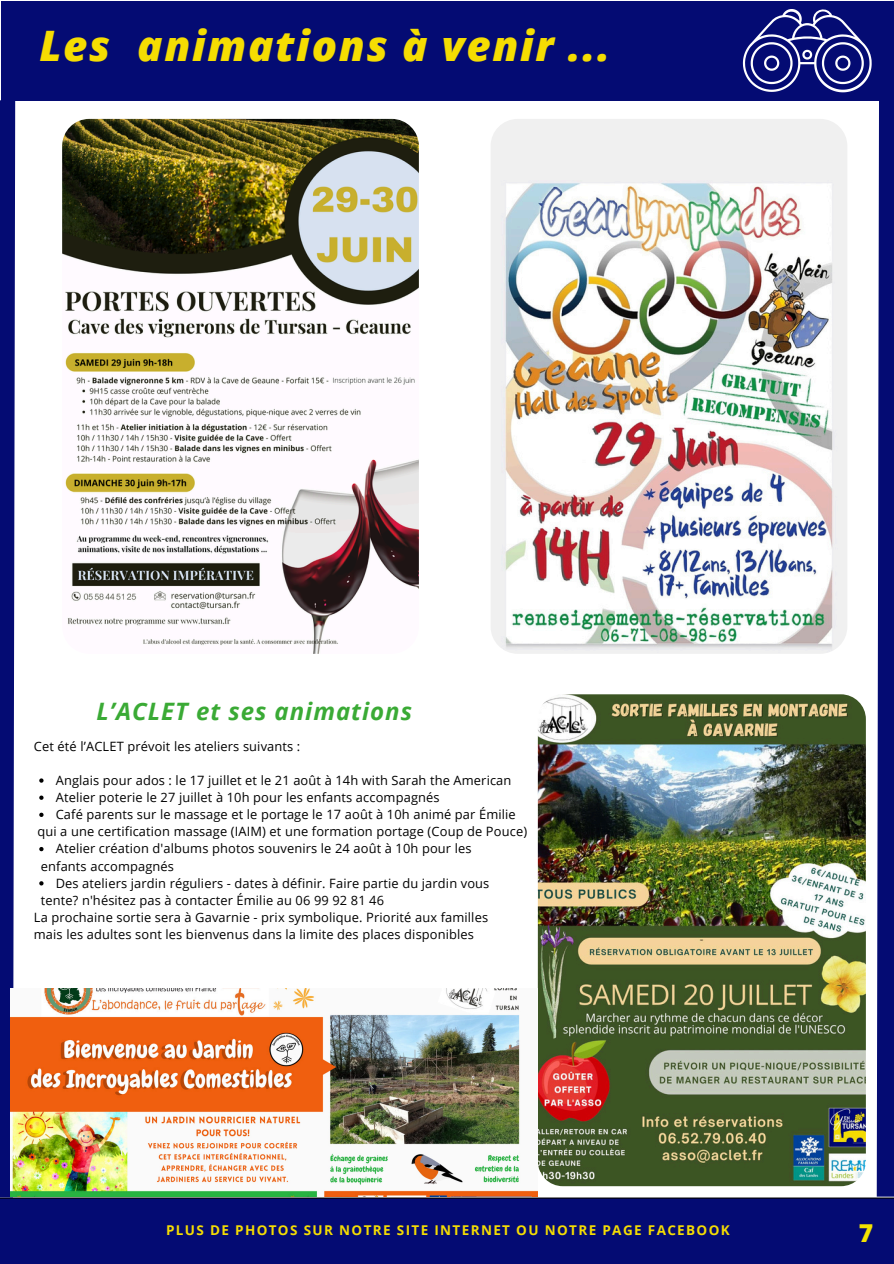
<style>
.page{position:relative;width:894px;height:1264px;background:#fff}
.page>*{position:absolute;margin:0;border:0;box-sizing:border-box;transform-origin:0 0}
.t1{font:italic 800 42px "Open Sans";letter-spacing:.04em;color:#f5dd02}
.t2{font:800 24.6px "Open Sans";color:#f4e301}
.t3{font:italic 700 24px "Open Sans";letter-spacing:.04em;color:#3aaa35}
.t4{font:700 13.5px "Open Sans";letter-spacing:.1em;color:#f5dd02}
.t5{font:12.9px "Open Sans";letter-spacing:.01em;color:#000}
</style>
<div class="page">
<div style="left:1px;top:1px;width:892px;height:99px;background:#040b73"></div>
<div style="left:0;top:1198px;width:893px;height:65px;background:#040b73"></div>
<hr style="left:0;top:1197px;width:893px;height:1px;background:#000">
<svg style="left:0;top:100px;width:29px;height:1099px"></svg>
<svg style="left:742px;top:9px;width:151px;height:1190px"></svg>
<img style="left:62px;top:119px;width:357px;height:535px;border-radius:27px">
<img style="left:490px;top:119px;width:357px;height:535px;border-radius:27px">
<svg style="left:39px;top:778px;width:5px;height:4px"></svg>
<svg style="left:39px;top:795px;width:5px;height:4px"></svg>
<svg style="left:39px;top:812px;width:5px;height:5px"></svg>
<svg style="left:39px;top:847px;width:5px;height:4px"></svg>
<svg style="left:39px;top:881px;width:5px;height:4px"></svg>
<img style="left:537px;top:694px;width:328px;height:492px;border-radius:25px">
<img style="left:10px;top:988px;width:527px;height:208px">
<p class="t1" style="left:39px;top:16px;width:572px">Les animations à venir ...</p>
<h2 class="t3" style="left:97px;top:694px;width:317px">L’ACLET et ses animations</h2>
<p class="t5" style="left:34px;top:736px;width:268px">Cet été l’ACLET prévoit les ateliers suivants :</p>
<p class="t5" style="left:56px;top:771px;width:457px">Anglais pour ados : le 17 juillet et le 21 août à 14h with Sarah the American</p>
<p class="t5" style="left:56px;top:788px;width:385px">Atelier poterie le 27 juillet à 10h pour les enfants accompagnés</p>
<p class="t5" style="left:56px;top:805px;width:461px">Café parents sur le massage et le portage le 17 août à 10h animé par Émilie</p>
<p class="t5" style="left:37px;top:822px;width:491px">qui a une certification massage (IAIM) et une formation portage (Coup de Pouce)</p>
<p class="t5" style="left:56px;top:839px;width:417px">Atelier création d'albums photos souvenirs le 24 août à 10h pour les</p>
<p class="t5" style="left:41px;top:856px;width:135px">enfants accompagnés</p>
<p class="t5" style="left:56px;top:873px;width:435px">Des ateliers jardin réguliers - dates à définir. Faire partie du jardin vous</p>
<p class="t5" style="left:41px;top:891px;width:345px">tente? n'hésitez pas à contacter Émilie au 06 99 92 81 46</p>
<p class="t5" style="left:34px;top:908px;width:455px">La prochaine sortie sera à Gavarnie - prix symbolique. Priorité aux familles</p>
<p class="t5" style="left:34px;top:925px;width:441px">mais les adultes sont les bienvenus dans la limite des places disponibles</p>
<p class="t4" style="left:166px;top:1220px;width:565px">PLUS DE PHOTOS SUR NOTRE SITE INTERNET OU NOTRE PAGE FACEBOOK</p>
<p class="t2" style="left:858px;top:1215px;width:16px">7</p>
</div>
